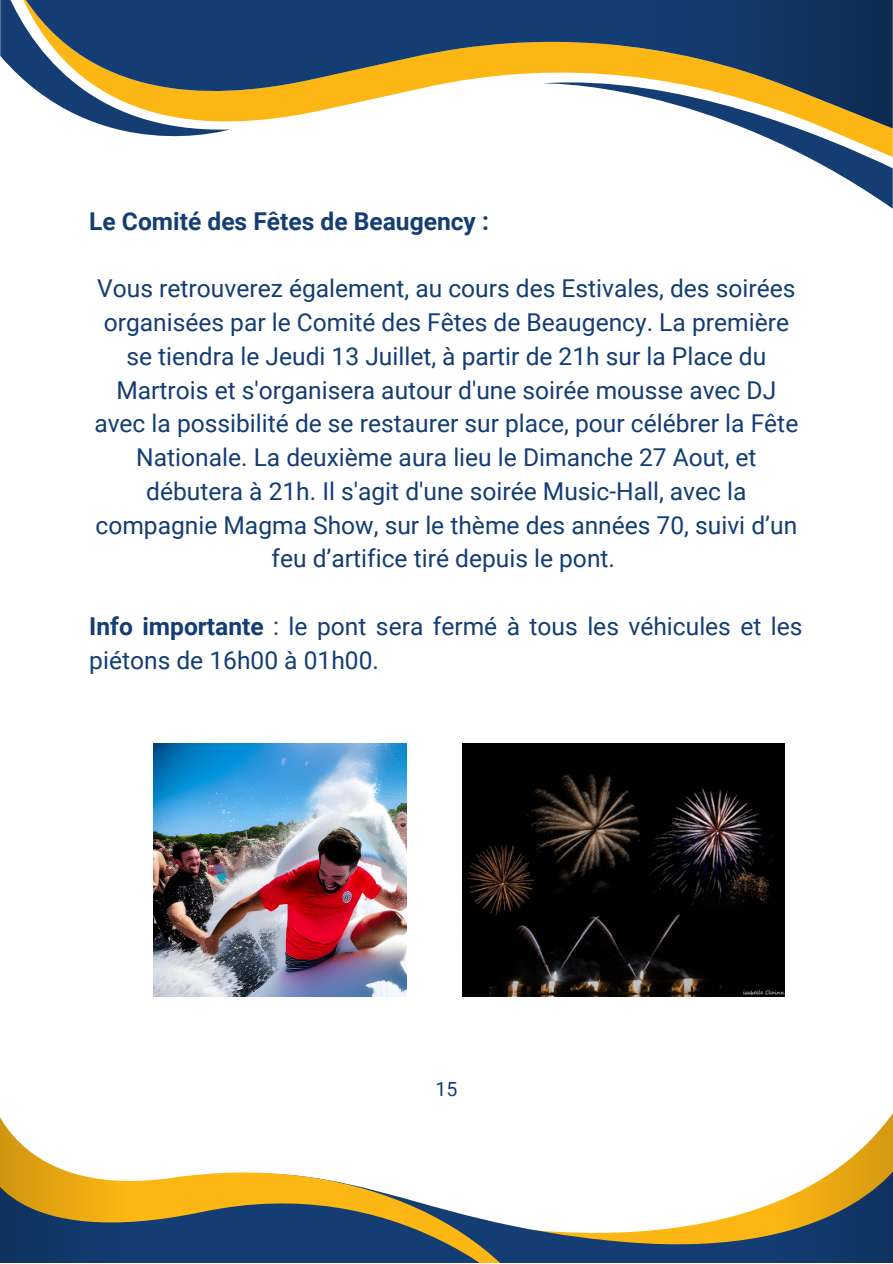
<style>
.page{position:relative;width:893px;height:1264px;background:#fff}
.page>*{position:absolute;margin:0;border:0;box-sizing:border-box;transform-origin:0 0}
.t1{font:24.6px/33.8px "Roboto";color:#133d73;text-align:center}
.t2{font:700 24.6px "Roboto";color:#133d73}
.t3{font:19.5px "Roboto";color:#133d73}
.s1{font-weight:700}
</style>
<div class="page">
<svg style="left:230px;top:0;width:376px;height:122px;fill:#133d73"></svg>
<svg style="left:606px;top:0;width:286px;height:74px;background:#2e455a"></svg>
<svg style="left:0;top:0;width:230px;height:137px"></svg>
<svg style="left:543px;top:74px;width:349px;height:134px"></svg>
<svg style="left:551px;top:1207px;width:210px;height:55px"></svg>
<svg style="left:132px;top:1172px;width:419px;height:90px"></svg>
<svg style="left:0;top:1117px;width:132px;height:145px"></svg>
<svg style="left:761px;top:1114px;width:131px;height:148px"></svg>
<img style="left:153px;top:743px;width:253px;height:253px">
<img style="left:462px;top:743px;width:322px;height:253px">
<p class="t2" style="left:89px;top:207px;width:401px">Le Comité des Fêtes de Beaugency :</p>
<p class="t1" style="left:94px;top:272px;width:705px">Vous retrouverez également, au cours des Estivales, des soirées organisées par le Comité des Fêtes de Beaugency. La première se tiendra le Jeudi 13 Juillet, à partir de 21h sur la Place du Martrois et s'organisera autour d'une soirée mousse avec DJ avec la possibilité de se restaurer sur place, pour célébrer la Fête Nationale. La deuxième aura lieu le Dimanche 27 Aout, et débutera à 21h. Il s'agit d'une soirée Music-Hall, avec la compagnie Magma Show, sur le thème des années 70, suivi d’un feu d’artifice tiré depuis le pont.</p>
<p class="t1" style="left:89px;top:609px;width:714px;text-align:left"><span class="s1">Info importante</span> : le pont sera fermé à tous les véhicules et les piétons de 16h00 à 01h00.</p>
<p class="t3" style="left:435px;top:1078px;width:23px">15</p>
</div>
